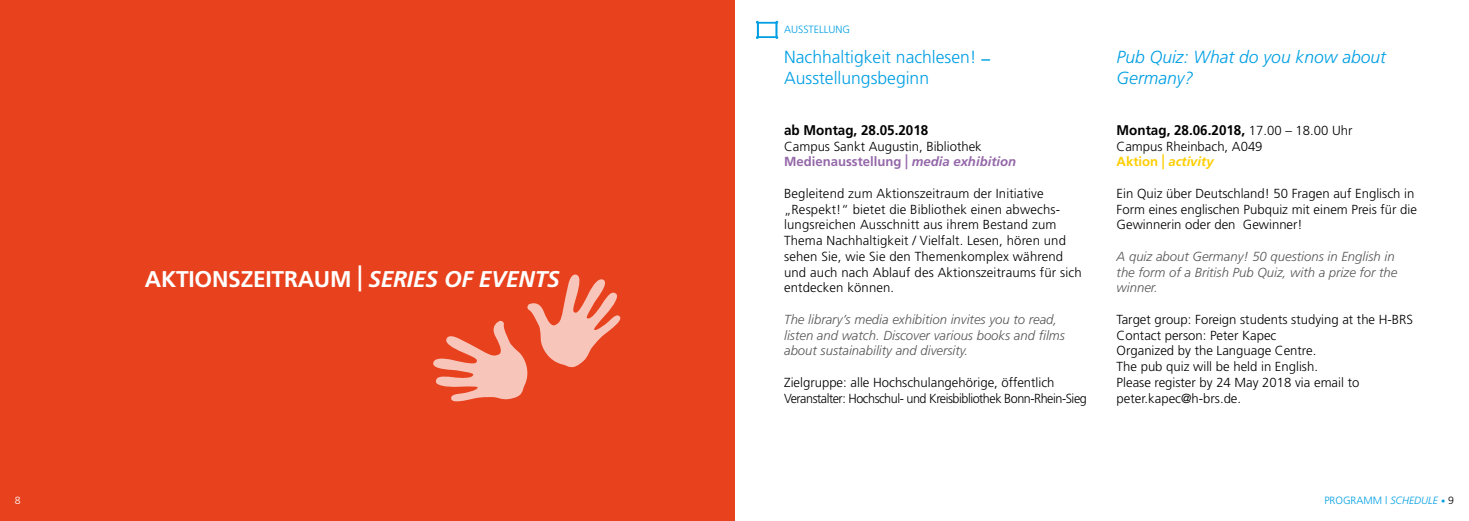
<style>
.page{position:relative;width:1469px;height:521px;background:#fff}
.page>*{position:absolute;margin:0;border:0;box-sizing:border-box;transform-origin:0 0}
.t1{font:700 22.75px "Frutiger";letter-spacing:-.01em;color:#fff}
.t2{font:300 17.5px/21px "Frutiger";color:#009fe3}
.t3{font:italic 300 17.5px/21px "Frutiger";color:#009fe3}
.t4{font:700 14px "Frutiger";color:#000;scale:.96 1}
.t5{font:300 13.12px/15.8px "Frutiger";color:#000}
.t6{font:italic 300 13.12px/15.8px "Frutiger";color:#575756}
.t7{font:300 13.12px/15.8px "Frutiger";letter-spacing:-.035em;color:#000}
.t8{font:300 10.5px "Frutiger";color:#009fe3}
.t9{font:300 10.5px "Frutiger";color:#fff}
.s1{font-size:34.12px}
.s2{font-style:italic}
.s3{font-size:26.25px}
.s4{font-weight:700;color:#9468a9}
.s5{font-weight:700;font-size:19.6px;color:#9468a9}
.s6{font-weight:700;font-style:italic;color:#9468a9}
.s7{font-weight:300;font-size:13.12px}
.s8{font-weight:700;color:#fece02}
.s9{font-weight:700;font-size:19.6px;color:#fece02}
.s10{font-weight:700;font-style:italic;color:#fece02}
.s11{color:#000}
</style>
<div class="page">
<svg style="left:756px;top:21px;width:22px;height:18px"></svg>
<div style="left:0;top:0;width:734px;height:521px;background:#e7411d"></div>
<svg style="left:433px;top:274px;width:188px;height:128px"></svg>
<p class="t9" style="left:15px;top:495px;width:7px">8</p>
<h1 class="t1" style="left:145px;top:266px;width:416px">AKTIONSZEITRAUM <span class="s1">|</span> <span class="s2">SERIES OF EVENTS</span></h1>
<p class="t8" style="left:784px;top:23px;width:67px">AUSSTELLUNG</p>
<h2 class="t2" style="left:784px;top:47px;width:208px">Nachhaltigkeit nachlesen! <span class="s3">–<br></span>Ausstellungsbeginn</h2>
<h2 class="t3" style="left:1116px;top:47px;width:271px">Pub Quiz: What do you know about<br>Germany?</h2>
<p class="t4" style="left:784px;top:122px;width:152px">ab Montag, 28.05.2018</p>
<p class="t5" style="left:784px;top:138px;width:233px">Campus Sankt Augustin, Bibliothek<br><span class="s4">Medienausstellung</span> <span class="s5">|</span> <span class="s6">media exhibition</span></p>
<p class="t5" style="left:784px;top:185px;width:299px">Begleitend zum Aktionszeitraum der Initiative „Respekt!“ bietet die Bibliothek einen abwechs&shy;lungsreichen Ausschnitt aus ihrem Bestand zum Thema Nachhaltigkeit / Vielfalt. Lesen, hören und sehen Sie, wie Sie den Themenkomplex während und auch nach Ablauf des Aktionszeitraums für sich entdecken können.</p>
<p class="t6" style="left:784px;top:311px;width:282px">The library’s media exhibition invites you to read, listen and watch. Discover various books and films about sustainability and diversity.</p>
<p class="t7" style="left:784px;top:374px;width:304px">Zielgruppe: alle Hochschulangehörige, öffentlich<br>Veranstalter: Hochschul- und Kreisbibliothek Bonn-Rhein-Sieg</p>
<p class="t4" style="left:1116px;top:122px;width:247px">Montag, 28.06.2018, <span class="s7">17.00 – 18.00 Uhr</span></p>
<p class="t5" style="left:1116px;top:138px;width:147px">Campus Rheinbach, A049<br><span class="s8">Aktion</span> <span class="s9">|</span> <span class="s10">activity</span></p>
<p class="t5" style="left:1116px;top:185px;width:302px">Ein Quiz über Deutschland! 50 Fragen auf Englisch in<br>Form eines englischen Pubquiz mit einem Preis für die<br>Gewinnerin oder den Gewinner!</p>
<p class="t6" style="left:1116px;top:248px;width:282px">A quiz about Germany! 50 questions in English in the form of a British Pub Quiz, with a prize for the winner.</p>
<p class="t5" style="left:1116px;top:311px;width:298px">Target group: Foreign students studying at the H-BRS Contact person: Peter Kapec<br>Organized by the Language Centre.<br>The pub quiz will be held in English.<br>Please register by 24 May 2018 via email to peter.kapec@h-brs.de.</p>
<p class="t8" style="left:1324px;top:495px;width:131px">PROGRAMM | <span class="s2">SCHEDULE</span> <sup>●</sup> <span class="s11">9</span></p>
</div>
